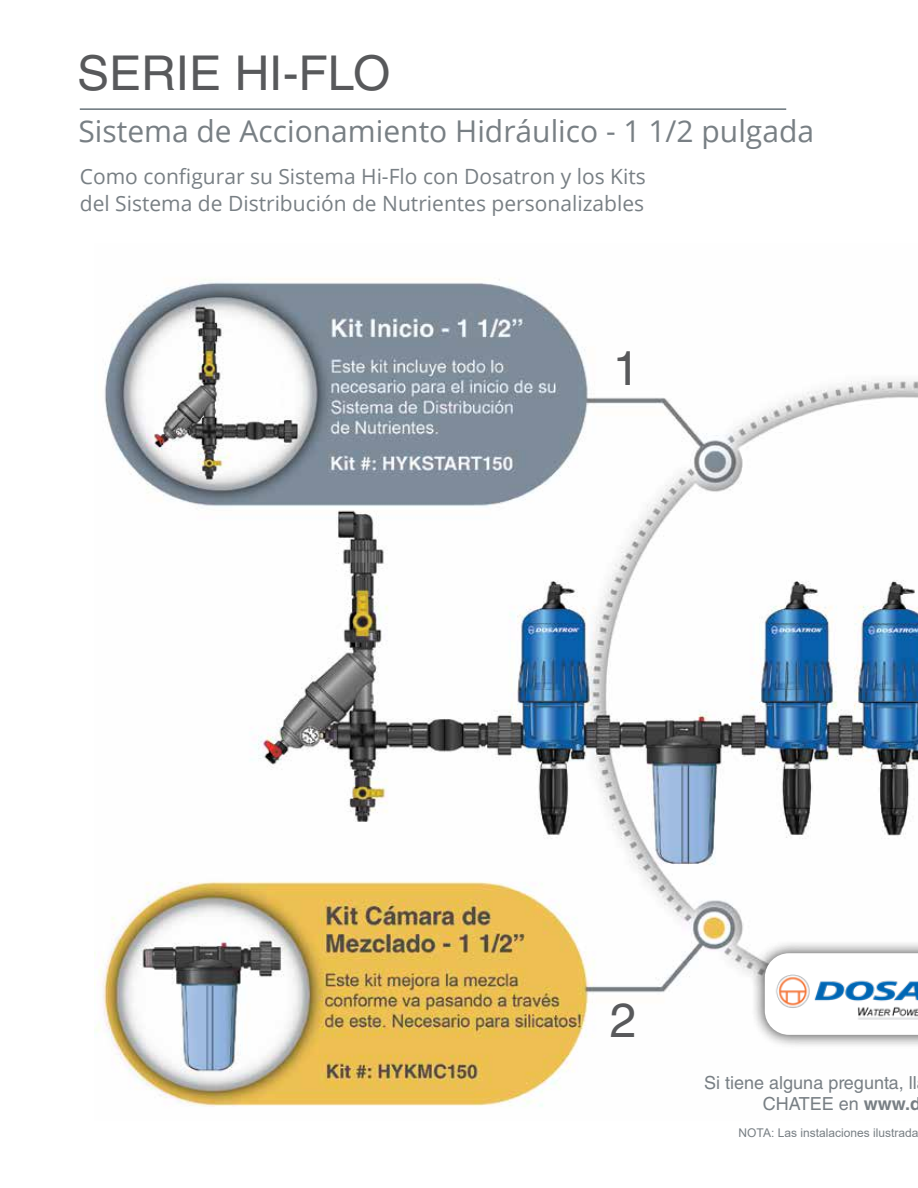
<style>
.page{position:relative;width:918px;height:1188px;background:#fff}
.page>*{position:absolute;margin:0;border:0;box-sizing:border-box;transform-origin:0 0}
.t1{font:48px "Helvetica LT Std";color:#58595b}
.t2{font:30px "Open Sans";color:#787f84}
.t3{font:21px/27px "Open Sans";color:#787f84}
.t4{font:18px/21px "Helvetica LT Std";color:#787f84;text-align:right}
.t5{font:12px "Arial";color:#787f84}
.s1{font-weight:700}
</style>
<div class="page">
<img style="left:94px;top:279px;width:824px;height:828px">
<hr style="left:80px;top:108px;width:706px;height:2px;background:#68737a">
<div style="left:751px;top:940px;width:167px;height:109px;background:#000;opacity:.75"></div>
<svg style="left:765px;top:953px;width:153px;height:82px"></svg>
<img style="left:764px;top:962px;width:154px;height:63px">
<h1 class="t1" style="left:77px;top:45px;width:315px">SERIE HI-FLO</h1>
<h2 class="t2" style="left:78px;top:111px;width:737px">Sistema de Accionamiento Hidráulico - 1 1/2 pulgada</h2>
<p class="t3" style="left:80px;top:162px;width:568px">Como configurar su Sistema Hi-Flo con Dosatron y los Kits del Sistema de Distribución de Nutrientes personalizables</p>
<h1 class="t1" style="left:613px;top:340px;width:28px">1</h1>
<h1 class="t1" style="left:610px;top:993px;width:28px">2</h1>
<p class="t4" style="left:704px;top:1073px;width:218px">Si tiene alguna pregunta, ll<br>CHATEE en <span class="s1">www.d</span></p>
<p class="t5" style="left:739px;top:1124px;width:181px">NOTA: Las instalaciones ilustrada</p>
</div>
